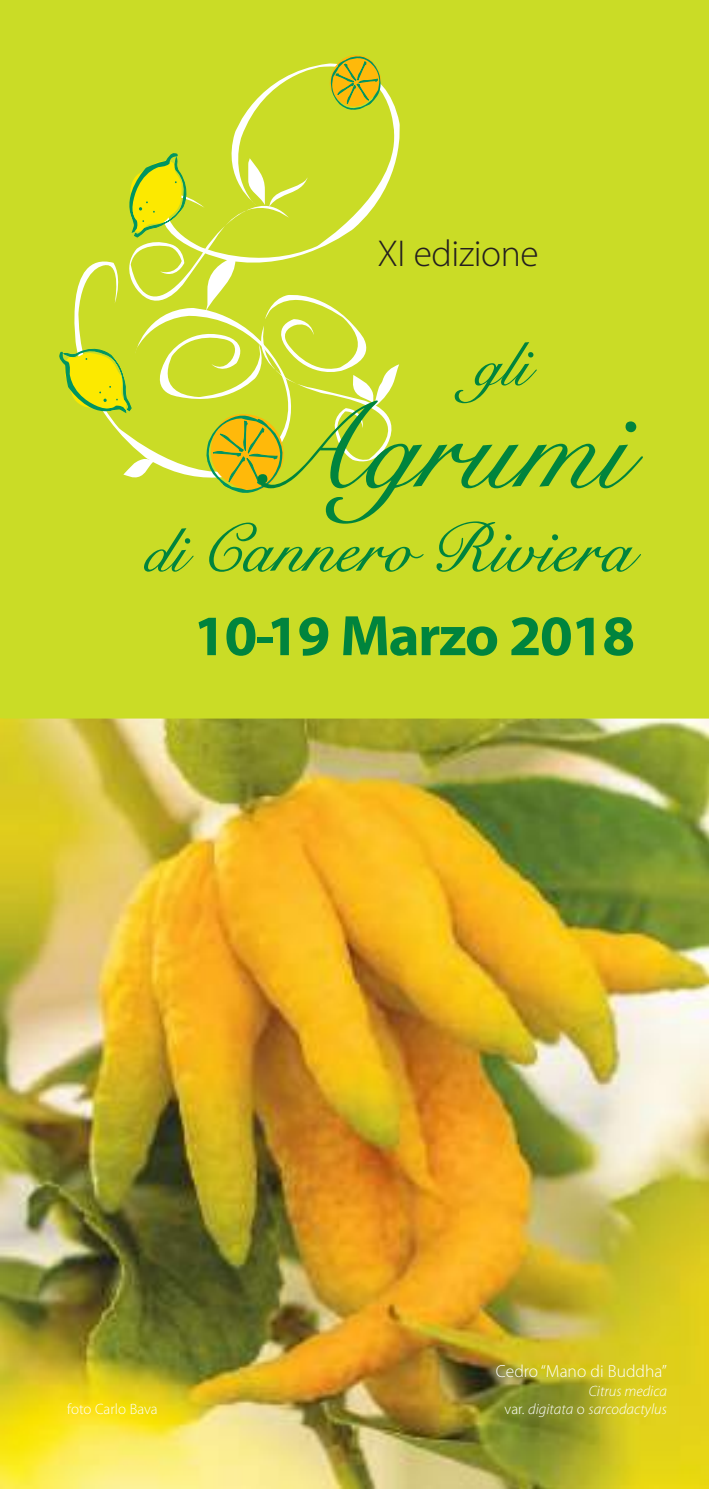
<style>
.page{position:relative;width:709px;height:1489px;background:#fff}
.page>*{position:absolute;margin:0;border:0;box-sizing:border-box;transform-origin:0 0}
.t1{font:italic 125px "Signet Roundhand";color:#00843d}
.t2{font:italic 70px "Signet Roundhand";color:#00843d}
.t3{font:italic 62.5px "Signet Roundhand";color:#00843d}
.t4{font:700 57.5px "Myriad Web Pro";letter-spacing:-.03em;color:#00843d}
.t5{font:300 37.5px "Myriad Pro";letter-spacing:-.01em;color:#241f1f}
.t6{font:300 17.5px "Myriad Pro";color:#fff}
.t7{font:italic 300 15px/18px "Myriad Pro";color:#fff;text-align:right}
.t8{font:300 15px "Myriad Pro";color:#fff}
.s1{font-size:62.5px}
.s2{font-style:normal}
</style>
<div class="page">
<img style="left:0;top:718px;width:709px;height:770px">
<div style="left:0;top:0;width:709px;height:718px;background:#cadc26"></div>
<div style="left:139px;top:58px;width:267px;height:94px;background:#cadc26"></div>
<svg style="left:58px;top:152px;width:375px;height:343px;background:#cddc36"></svg>
<svg style="left:326px;top:53px;width:57px;height:58px;background:#c3c025"></svg>
<h3 class="t5" style="left:377px;top:240px;width:163px">XI edizione</h3>
<h3 class="t3" style="left:463px;top:329px;width:57px">gli</h3>
<h1 class="t1" style="left:235px;top:375px;width:372px">Agrumi</h1>
<h2 class="t2" style="left:133px;top:508px;width:488px"><span class="s1">di</span> Cannero Riviera</h2>
<h3 class="t4" style="left:193px;top:604px;width:443px">10-19 Marzo 2018</h3>
<p class="t8" style="left:67px;top:1403px;width:92px">foto Carlo Bava</p>
<p class="t6" style="left:496px;top:1364px;width:172px">Cedro “Mano di Buddha”</p>
<p class="t7" style="left:504px;top:1383px;width:164px">Citrus medica<br><span class="s2">var.</span> digitata <span class="s2">o</span> sarcodactylus</p>
</div>
